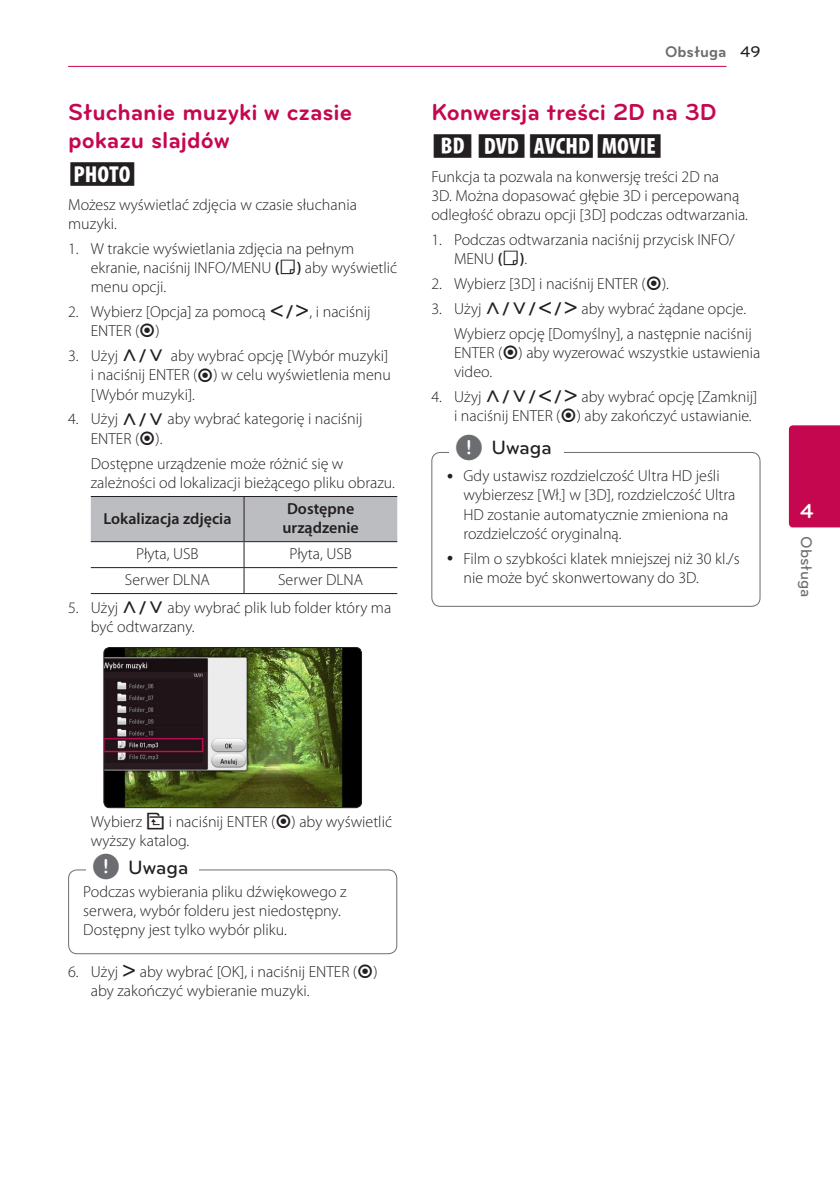
<style>
.page{position:relative;width:840px;height:1191px;background:#fff}
.page>*{position:absolute;margin:0;border:0;box-sizing:border-box;transform-origin:0 0}
.Title_2{font:700 24px/28px "Bryant LG";color:#c50750}
.Content_text_Light{font:24px "UPSYS Common";color:#231f20}
.t1{font:700 21px "Bryant LG";color:#fff}
.t2{font:500 20px "Bryant LG";color:#231f20}
.Content_text_Num{font:300 16px/19.2px "Myriad Pro";color:#231f20}
.Content_text_Light-2{font:300 16px/19.2px "Myriad Pro";color:#231f20}
.Contents_Text_Sub_Nu{font:300 16px/19.2px "Myriad Pro";color:#231f20}
.Content_text_Light-3{font:600 16px/19.2px "Myriad Pro";color:#231f20}
.t3{font:700 16px "Bryant LG";color:#6c6d70}
.t4{font:500 16px "Bryant LG";color:#6c6d70}
.s1{font-weight:600}
.s2{font-family:"UPSYS Common";font-weight:400}
.s3{font-weight:500;color:#231f20}
.s4{font-family:"UPSYS Common";font-weight:400;font-size:30px;color:#6c6d70}
</style>
<div class="page">
<hr style="left:68px;top:66px;width:658px;height:1px;background:#c50750">
<div style="left:788px;top:425px;width:51px;height:102px;background:#c50750"></div>
<svg style="left:91px;top:497px;width:306px;height:96px"></svg>
<hr style="left:91px;top:496px;width:153px;height:1px;background:#231f20">
<hr style="left:244px;top:496px;width:153px;height:1px;background:#231f20">
<hr style="left:91px;top:593px;width:153px;height:1px;background:#231f20">
<hr style="left:244px;top:593px;width:153px;height:1px;background:#231f20">
<img style="left:104px;top:648px;width:257px;height:159px">
<div style="left:103px;top:647px;width:259px;height:161px;border:1px solid #231f20;border-radius:6px"></div>
<div style="left:68px;top:869px;width:329px;height:85px;border:1px solid #6c6d70;border-radius:9px"></div>
<div style="left:86px;top:863px;width:112px;height:20px;background:#fff"></div>
<div style="left:431px;top:452px;width:329px;height:155px;border:1px solid #6c6d70;border-radius:9px"></div>
<div style="left:449px;top:444px;width:115px;height:20px;background:#fff"></div>
<p class="Title_2" style="left:68px;top:98px;width:285px">Słuchanie muzyki w czasie pokazu slajdów</p>
<p class="Content_text_Light" style="left:68px;top:160px;width:70px">I</p>
<p class="Content_text_Light-2" style="left:68px;top:195px;width:290px">Możesz wyświetlać zdjęcia w czasie słuchania muzyki.</p>
<p class="Content_text_Num" style="left:91px;top:239px;width:308px;text-indent:-23px">1. W trakcie wyświetlania zdjęcia na pełnym ekranie, naciśnij INFO/MENU <span class="s1">(</span><span class="s2">M</span><span class="s1">)</span> aby wyświetlić menu opcji.</p>
<p class="Content_text_Num" style="left:91px;top:302px;width:281px;text-indent:-23px">2. Wybierz [Opcja] za pomocą <span class="s2">A/D</span>, i naciśnij<br>ENTER (<span class="s2">B</span>)</p>
<p class="Content_text_Num" style="left:91px;top:346px;width:301px;text-indent:-23px">3. Użyj <span class="s2">W/S</span> aby wybrać opcję [Wybór muzyki] i naciśnij ENTER (<span class="s2">B</span>) w celu wyświetlenia menu [Wybór muzyki].</p>
<p class="Content_text_Num" style="left:91px;top:409px;width:273px;text-indent:-23px">4. Użyj <span class="s2">W/S</span> aby wybrać kategorię i naciśnij<br>ENTER (<span class="s2">B</span>).</p>
<p class="Contents_Text_Sub_Nu" style="left:91px;top:453px;width:305px">Dostępne urządzenie może różnić się w zależności od lokalizacji bieżącego pliku obrazu.</p>
<p class="Content_text_Light-3" style="left:103px;top:508px;width:130px">Lokalizacja zdjęcia</p>
<p class="Content_text_Light-3" style="left:282px;top:499px;width:78px">Dostępne urządzenie</p>
<p class="Content_text_Light-2" style="left:136px;top:544px;width:64px">Płyta, USB</p>
<p class="Content_text_Light-2" style="left:289px;top:544px;width:64px">Płyta, USB</p>
<p class="Content_text_Light-2" style="left:125px;top:570px;width:86px">Serwer DLNA</p>
<p class="Content_text_Light-2" style="left:278px;top:570px;width:86px">Serwer DLNA</p>
<p class="Content_text_Num" style="left:91px;top:598px;width:302px;text-indent:-23px">5. Użyj <span class="s2">W/S</span> aby wybrać plik lub folder który ma być odtwarzany.</p>
<p class="t3" style="left:664px;top:42px;width:97px">Obsługa <span class="s3">49</span></p>
<p class="Title_2" style="left:431px;top:98px;width:287px">Konwersja treści 2D na 3D</p>
<p class="Content_text_Light" style="left:431px;top:132px;width:234px">EROY</p>
<p class="Content_text_Light-2" style="left:431px;top:167px;width:318px">Funkcja ta pozwala na konwersję treści 2D na<br>3D. Można dopasować głębie 3D i percepowaną odległość obrazu opcji [3D] podczas odtwarzania.</p>
<p class="Content_text_Num" style="left:454px;top:230px;width:282px;text-indent:-23px">1. Podczas odtwarzania naciśnij przycisk INFO/<br>MENU <span class="s1">(</span><span class="s2">M</span><span class="s1">)</span>.</p>
<p class="Content_text_Num" style="left:431px;top:274px;width:239px">2. Wybierz [3D] i naciśnij ENTER (<span class="s2">B</span>).</p>
<p class="Content_text_Num" style="left:431px;top:299px;width:316px">3. Użyj <span class="s2">W/S/A/D</span> aby wybrać żądane opcje.</p>
<p class="Contents_Text_Sub_Nu" style="left:454px;top:324px;width:308px">Wybierz opcję [Domyślny], a następnie naciśnij<br>ENTER (<span class="s2">B</span>) aby wyzerować wszystkie ustawienia video.</p>
<p class="Content_text_Num" style="left:454px;top:387px;width:305px;text-indent:-23px">4. Użyj <span class="s2">W/S/A/D</span> aby wybrać opcję [Zamknij] i naciśnij ENTER (<span class="s2">B</span>) aby zakończyć ustawianie.</p>
<p class="t2" style="left:454px;top:435px;width:98px"><span class="s4">,</span> Uwaga</p>
<p class="Content_text_Light-2" style="left:463px;top:466px;width:273px">Gdy ustawisz rozdzielczość Ultra HD jeśli wybierzesz [Wł.] w [3D], rozdzielczość Ultra HD zostanie automatycznie zmieniona na rozdzielczość oryginalną.</p>
<p class="Content_text_Light-2" style="left:463px;top:548px;width:278px">Film o szybkości klatek mniejszej niż 30 kl./s nie może być skonwertowany do 3D.</p>
<h2 class="t1" style="left:799px;top:498px;width:15px">4</h2>
<p class="t4" style="left:815px;top:536px;width:63px;rotate:90deg">Obsługa</p>
<p class="Contents_Text_Sub_Nu" style="left:91px;top:812px;width:303px">Wybierz <span class="s2">G</span> i naciśnij ENTER (<span class="s2">B</span>) aby wyświetlić wyższy katalog.</p>
<p class="Content_text_Light-2" style="left:83px;top:881px;width:265px">Podczas wybierania pliku dźwiękowego z serwera, wybór folderu jest niedostępny.<br>Dostępny jest tylko wybór pliku.</p>
<p class="t2" style="left:92px;top:854px;width:98px"><span class="s4">,</span> Uwaga</p>
<p class="Content_text_Num" style="left:91px;top:961px;width:288px;text-indent:-23px">6. Użyj <span class="s2">D</span> aby wybrać [OK], i naciśnij ENTER (<span class="s2">B</span>) aby zakończyć wybieranie muzyki.</p>
</div>
